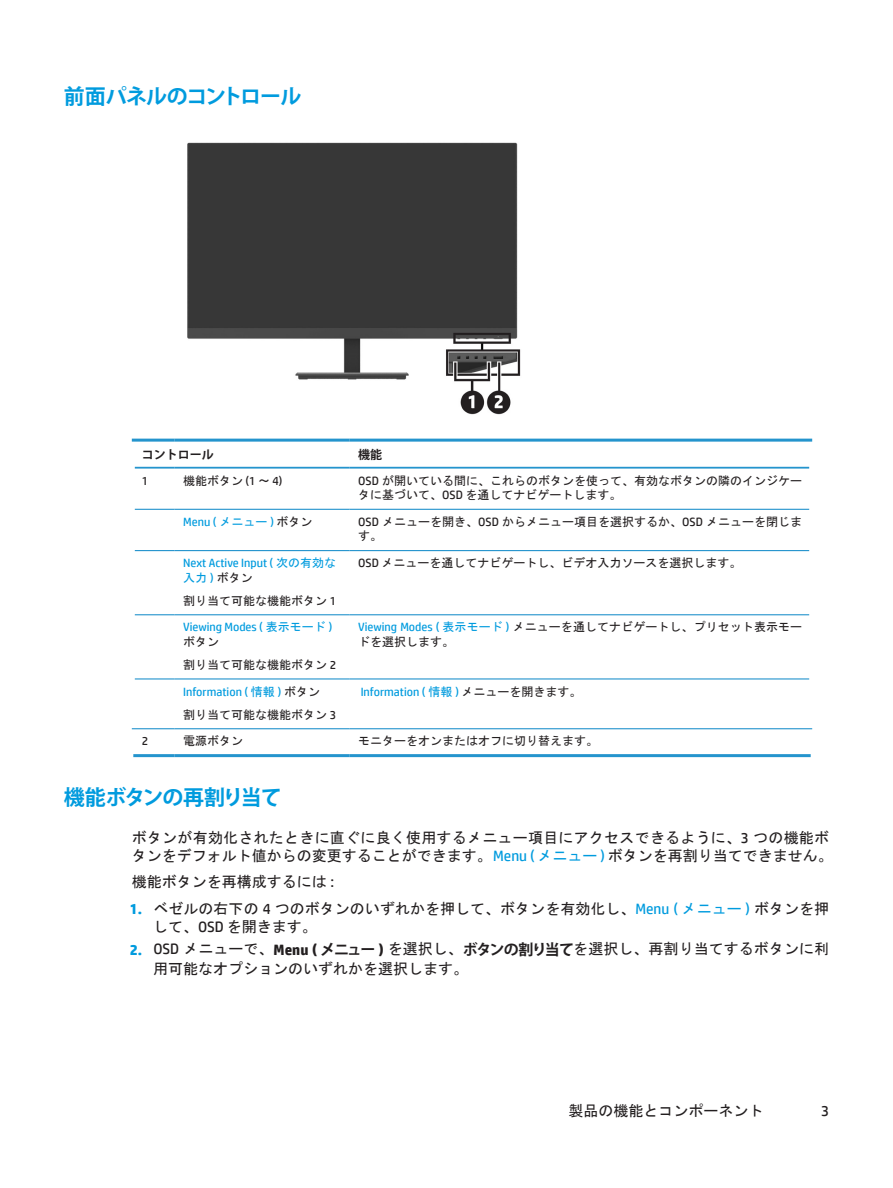
<style>
.page{position:relative;width:893px;height:1188px;background:#fff}
.page>*{position:absolute;margin:0;border:0;box-sizing:border-box;transform-origin:0 0}
.Head_3{font:700 21px "Koz Go Pro";letter-spacing:-.04em;color:#009bde}
.Head_4{font:700 21px "Koz Go Pro";letter-spacing:-.05em;color:#009bde}
.t1{font:15px/18px "MS Gothic";color:#231f20}
.t2{font:15px "HP Simplified";color:#231f20}
.t3{font:12px/14.4px "MS Gothic";color:#231f20}
.t4{font:12px/14.4px "HP Simplified";color:#009bde}
.Table_Head{font:700 12px "Koz Go Pro";color:#231f20}
.Cell_body{font:12px "HP Simplified";color:#231f20}
.s1{font-family:"HP Simplified"}
.s2{font-family:"MS Gothic"}
.s3{font-family:"MS Gothic";color:#231f20}
.s4{font-family:"HP Simplified";color:#009bde}
.s5{color:#009bde}
.s6{font-family:"HP Simplified";font-weight:700;color:#009bde}
.s7{font-family:"HP Simplified";font-weight:700}
.s8{font-family:"Koz Go Pro";font-weight:700}
</style>
<div class="page">
<img style="left:187px;top:142px;width:334px;height:273px">
<hr style="left:350px;top:467px;width:459px;height:2px;background:#2494cd">
<hr style="left:135px;top:509px;width:40px;height:1px;background:#2494cd">
<hr style="left:175px;top:509px;width:175px;height:1px;background:#2494cd">
<hr style="left:350px;top:509px;width:459px;height:1px;background:#2494cd">
<hr style="left:135px;top:550px;width:40px;height:1px;background:#2494cd">
<hr style="left:175px;top:550px;width:175px;height:1px;background:#2494cd">
<hr style="left:350px;top:550px;width:459px;height:1px;background:#2494cd">
<hr style="left:135px;top:614px;width:40px;height:1px;background:#2494cd">
<hr style="left:175px;top:614px;width:175px;height:1px;background:#2494cd">
<hr style="left:350px;top:614px;width:459px;height:1px;background:#2494cd">
<hr style="left:135px;top:678px;width:40px;height:2px;background:#2494cd">
<hr style="left:175px;top:678px;width:175px;height:2px;background:#2494cd">
<hr style="left:350px;top:678px;width:459px;height:2px;background:#2494cd">
<hr style="left:132px;top:728px;width:43px;height:1px;background:#2494cd">
<hr style="left:175px;top:728px;width:175px;height:1px;background:#2494cd">
<hr style="left:350px;top:728px;width:462px;height:1px;background:#2494cd">
<hr style="left:135px;top:467px;width:40px;height:2px;background:#2494cd">
<hr style="left:175px;top:467px;width:175px;height:2px;background:#2494cd">
<hr style="left:132px;top:439px;width:43px;height:3px;background:#2494cd">
<hr style="left:175px;top:439px;width:175px;height:3px;background:#2494cd">
<hr style="left:350px;top:439px;width:462px;height:3px;background:#2494cd">
<hr style="left:133px;top:754px;width:42px;height:3px;background:#2494cd">
<hr style="left:175px;top:754px;width:175px;height:3px;background:#2494cd">
<hr style="left:350px;top:754px;width:461px;height:3px;background:#2494cd">
<p class="Head_3" style="left:64px;top:82px;width:239px">前面パネルのコントロール</p>
<p class="Table_Head" style="left:142px;top:447px;width:74px">コントロール</p>
<p class="Table_Head" style="left:358px;top:447px;width:25px">機能</p>
<p class="Cell_body" style="left:142px;top:474px;width:8px">1</p>
<p class="t3" style="left:183px;top:473px;width:101px">機能ボタン <span class="s1">(1</span> ～ <span class="s1">4)</span></p>
<p class="t3" style="left:358px;top:473px;width:445px"><span class="s1">OSD</span> が開いている間に、これらのボタンを使って、有効なボタンの隣のインジケータに基づいて、<span class="s1">OSD</span> を通してナビゲートします。</p>
<p class="t4" style="left:183px;top:514px;width:131px">Menu ( <span class="s2">メニュー</span> ) <span class="s3">ボタン</span></p>
<p class="t3" style="left:358px;top:514px;width:445px"><span class="s1">OSD</span> メニューを開き、<span class="s1">OSD</span> からメニュー項目を選択するか、<span class="s1">OSD</span> メニューを閉じます。</p>
<p class="t4" style="left:183px;top:556px;width:155px">Next Active Input ( <span class="s2">次の有効な入力</span> ) <span class="s3">ボタン</span></p>
<p class="t3" style="left:183px;top:593px;width:154px">割り当て可能な機能ボタン <span class="s1">1</span></p>
<p class="t3" style="left:358px;top:556px;width:385px"><span class="s1">OSD</span> メニューを通してナビゲートし、ビデオ入力ソースを選択します。</p>
<p class="t4" style="left:183px;top:620px;width:151px">Viewing Modes ( <span class="s2">表示モード</span> )<span class="s3">ボタン</span></p>
<p class="t3" style="left:183px;top:657px;width:154px">割り当て可能な機能ボタン <span class="s1">2</span></p>
<p class="t4" style="left:183px;top:684px;width:138px">Information ( <span class="s2">情報</span> ) <span class="s3">ボタン</span></p>
<p class="t3" style="left:183px;top:707px;width:154px">割り当て可能な機能ボタン <span class="s1">3</span></p>
<p class="t3" style="left:358px;top:620px;width:445px"><span class="s4">Viewing Modes (</span> <span class="s5">表示モード</span> <span class="s4">)</span> メニューを通してナビゲートし、プリセット表示モードを選択します。</p>
<p class="t4" style="left:361px;top:684px;width:222px">Information ( <span class="s2">情報</span> ) <span class="s3">メニューを開きます。</span></p>
<p class="Cell_body" style="left:142px;top:734px;width:8px">2</p>
<p class="t3" style="left:183px;top:734px;width:62px">電源ボタン</p>
<p class="t3" style="left:358px;top:734px;width:242px">モニターをオンまたはオフに切り替えます。</p>
<p class="Head_4" style="left:64px;top:784px;width:219px">機能ボタンの再割り当て</p>
<p class="t1" style="left:132px;top:829px;width:703px">ボタンが有効化されたときに直ぐに良く使用するメニュー項目にアクセスできるように、<span class="s1">3</span> つの機能ボタンをデフォルト値からの変更することができます。<span class="s4">Menu (</span> <span class="s5">メニュー</span> <span class="s4">)</span> ボタンを再割り当てできません。</p>
<p class="t1" style="left:132px;top:873px;width:204px">機能ボタンを再構成するには <span class="s1">:</span></p>
<p class="t1" style="left:153px;top:900px;width:678px;text-indent:-23px"><span class="s6">1.</span> ベゼルの右下の <span class="s1">4</span> つのボタンのいずれかを押して、ボタンを有効化し、<span class="s4">Menu (</span> <span class="s5">メニュー</span> <span class="s4">)</span> ボタンを押して、<span class="s1">OSD</span> を開きます。</p>
<p class="t1" style="left:153px;top:939px;width:678px;line-height:19.5px;text-indent:-23px"><span class="s6">2.</span> <span class="s1">OSD</span> メニューで、<span class="s7">Menu (</span> <span class="s8">メニュー</span> <span class="s7">)</span> を選択し、<span class="s8">ボタンの割り当て</span>を選択し、再割り当てするボタンに利用可能なオプションのいずれかを選択します。</p>
<p class="t1" style="left:569px;top:1102px;width:196px">製品の機能とコンポーネント</p>
<p class="t2" style="left:821px;top:1102px;width:10px">3</p>
</div>
